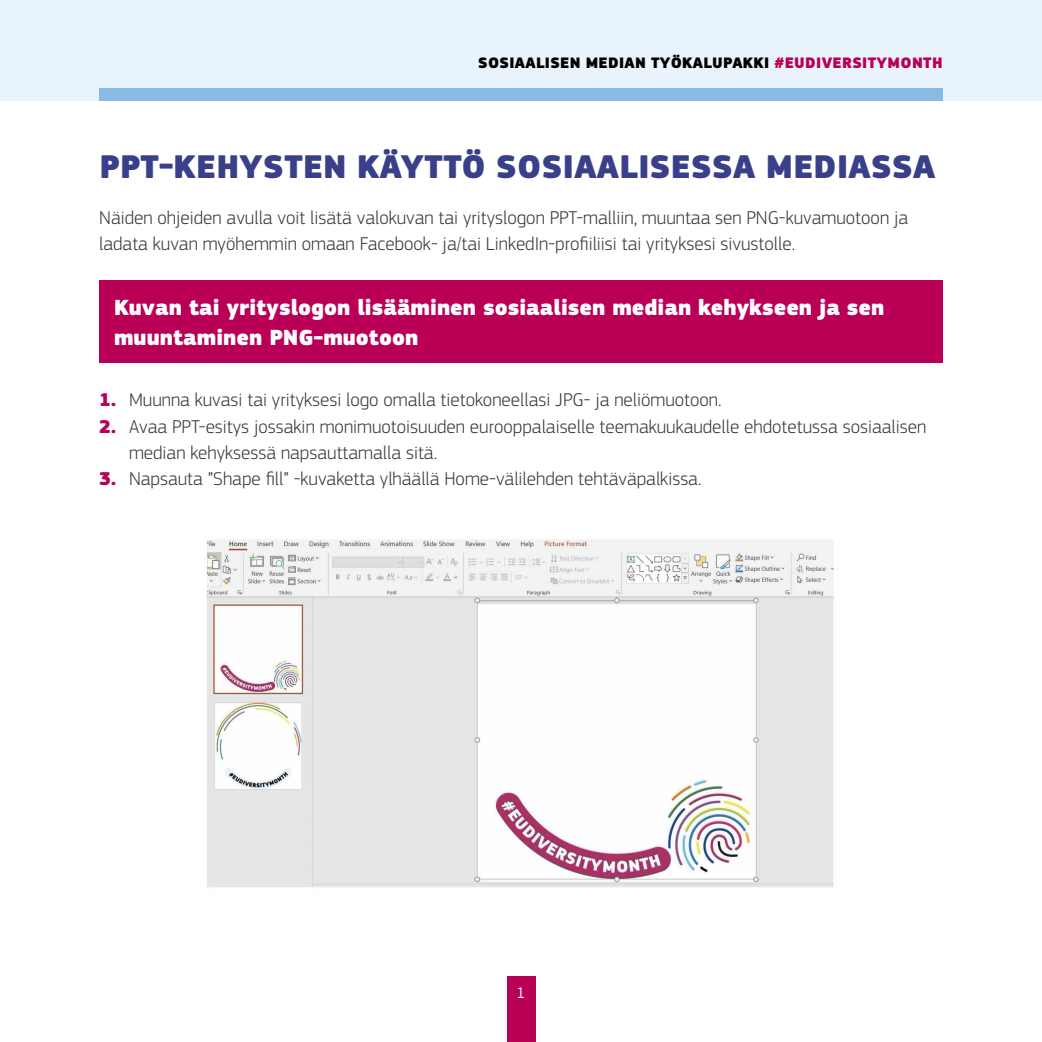
<style>
.page{position:relative;width:1042px;height:1042px;background:#fff}
.page>*{position:absolute;margin:0;border:0;box-sizing:border-box;transform-origin:0 0}
.t1{font:900 34.12px "EC Square Sans Pro";letter-spacing:.01em;color:#3a3f8a}
.t2{font:900 22.75px/29.8px "EC Square Sans Pro";color:#fff}
.t3{font:300 19.25px/26.2px "EC Square Sans Pro";color:#393939}
.t4{font:900 15.75px "EC Square Sans Pro";letter-spacing:.02em;color:#000}
.t5{font:15.75px "EC Square Sans Pro";color:#fff}
.s1{color:#b90056}
.s2{font-weight:900;color:#b90056}
</style>
<div class="page">
<div style="left:0;top:0;width:1042px;height:101px;background:#e9f3fc"></div>
<div style="left:506px;top:976px;width:29px;height:66px;background:#b90056"></div>
<div style="left:99px;top:280px;width:844px;height:83px;background:#b90056"></div>
<img style="left:206px;top:539px;width:628px;height:349px">
<div style="left:99px;top:88px;width:844px;height:13px;background:#88bae4"></div>
<p class="t4" style="left:478px;top:53px;width:466px">SOSIAALISEN MEDIAN TYÖKALUPAKKI <span class="s1">#EUDIVERSITYMONTH</span></p>
<h1 class="t1" style="left:100px;top:145px;width:837px">PPT-KEHYSTEN KÄYTTÖ SOSIAALISESSA MEDIASSA</h1>
<p class="t3" style="left:99px;top:204px;width:810px">Näiden ohjeiden avulla voit lisätä valokuvan tai yrityslogon PPT-malliin, muuntaa sen PNG-kuvamuotoon ja ladata kuvan myöhemmin omaan Facebook- ja/tai LinkedIn-profiiliisi tai yrityksesi sivustolle.</p>
<p class="t2" style="left:114px;top:294px;width:772px">Kuvan tai yrityslogon lisääminen sosiaalisen median kehykseen ja sen muuntaminen PNG-muotoon</p>
<p class="t3" style="left:99px;top:387px;width:624px"><span class="s2">1.</span> Muunna kuvasi tai yrityksesi logo omalla tietokoneellasi JPG- ja neliömuotoon.</p>
<p class="t3" style="left:129px;top:413px;width:799px;text-indent:-30px"><span class="s2">2.</span> Avaa PPT-esitys jossakin monimuotoisuuden eurooppalaiselle teemakuukaudelle ehdotetussa sosiaalisen median kehyksessä napsauttamalla sitä.</p>
<p class="t3" style="left:99px;top:466px;width:604px"><span class="s2">3.</span> Napsauta ”Shape fill” -kuvaketta ylhäällä Home-välilehden tehtäväpalkissa.</p>
<p class="t5" style="left:516px;top:984px;width:10px">1</p>
</div>
